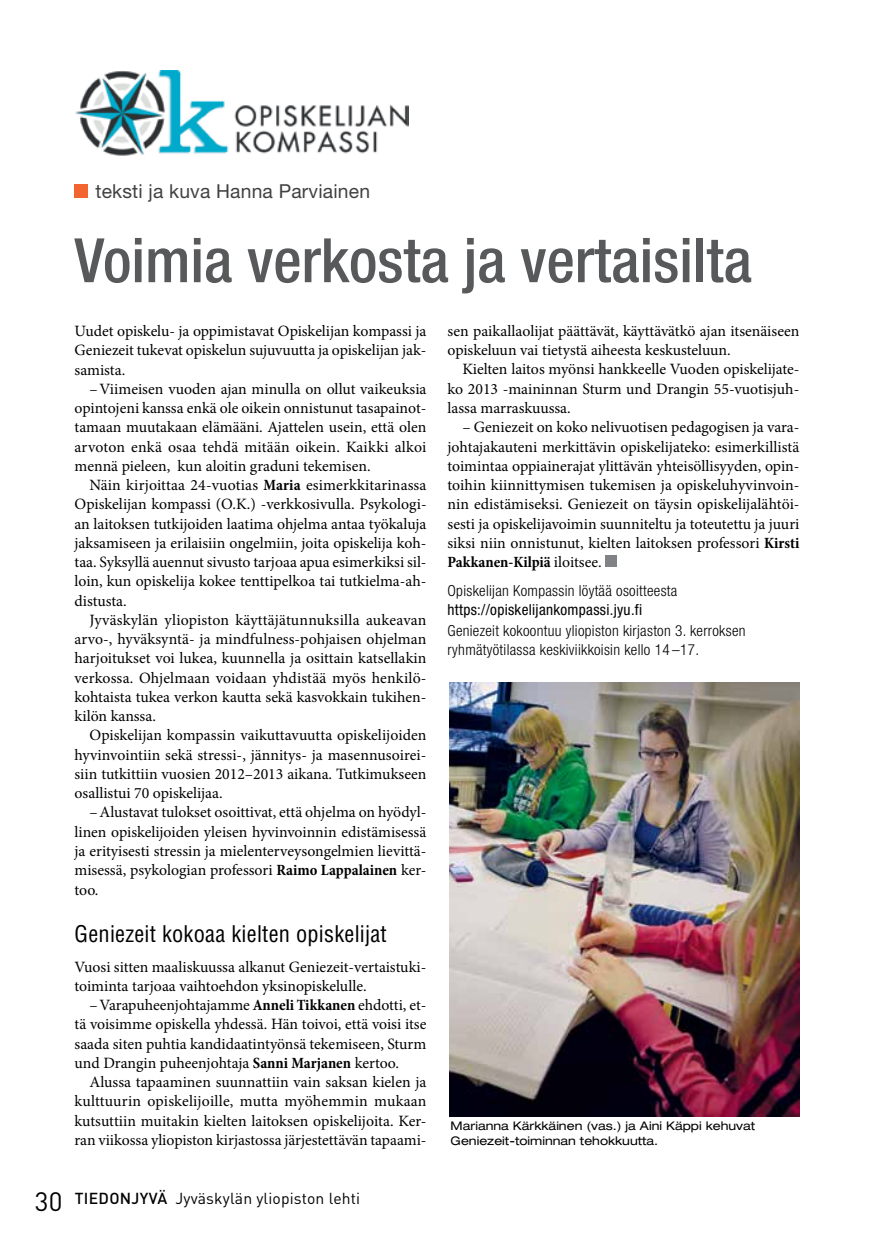
<style>
.page{position:relative;width:874px;height:1241px;background:#fff}
.page>*{position:absolute;margin:0;border:0;box-sizing:border-box;transform-origin:0 0}
.t1{font:500 condensed 61.25px "Helvetica Neue LT Std";color:#58595b}
.t2{font:condensed 22.4px "Helvetica";letter-spacing:.01em;color:#000}
.t3{font:19.25px "Helvetica Neue LT Std";letter-spacing:.01em;color:#414042}
.t4{font:15.75px/19.2px "Minion Pro";color:#000;text-align:justify}
.t5{font:15.75px "DINOT";letter-spacing:.01em;color:#000}
.t6{font:300 condensed 15.22px/18.7px "Helvetica Neue LT Std";letter-spacing:.02em;color:#000}
.t7{font:condensed 15.22px "Helvetica Neue LT Std";letter-spacing:.02em;color:#000}
.t8{font:expanded 11.9px/14.3px "Helvetica Neue LT Std";color:#000}
.s1{font-weight:700;font-stretch:condensed}
.s2{font-size:26.25px}
.s3{font-weight:500}
</style>
<div class="page">
<div style="left:74px;top:184px;width:14px;height:14px;background:#f26531"></div>
<img style="left:75px;top:70px;width:333px;height:86px">
<div style="left:605px;top:555px;width:12px;height:12px;background:#808285"></div>
<img style="left:449px;top:682px;width:350px;height:433px">
<p class="t3" style="left:95px;top:180px;width:276px">teksti ja kuva Hanna Parviainen</p>
<h1 class="t1" style="left:75px;top:224px;width:678px">Voimia verkosta ja vertaisilta</h1>
<p class="t4" style="left:74px;top:321px;width:353px">Uudet opiskelu- ja oppimistavat Opiskelijan kompassi ja Geniezeit tukevat opiskelun sujuvuutta ja opiskelijan jak&shy;samista.</p>
<p class="t4" style="left:74px;top:379px;width:353px;text-indent:15px">–Viimeisen vuoden ajan minulla on ollut vaikeuksia opintojeni kanssa enkä ole oikein onnistunut tasapainot&shy;tamaan muutakaan elämääni. Ajattelen usein, että olen arvoton enkä osaa tehdä mitään oikein. Kaikki alkoi mennä pieleen, kun aloitin graduni tekemisen.</p>
<p class="t4" style="left:74px;top:475px;width:353px;text-indent:15px">Näin kirjoittaa 24-vuotias <span class="s1">Maria</span> esimerkkitarinassa Opiskelijan kompassi (O.K.) -verkkosivulla. Psykologi&shy;an laitoksen tutkijoiden laatima ohjelma antaa työkaluja jaksamiseen ja erilaisiin ongelmiin, joita opiskelija koh&shy;taa. Syksyllä auennut sivusto tarjoaa apua esimerkiksi sil&shy;loin, kun opiskelija kokee tenttipelkoa tai tutkielma-ah&shy;distusta.</p>
<p class="t4" style="left:74px;top:610px;width:353px;text-indent:15px">Jyväskylän yliopiston käyttäjätunnuksilla aukeavan arvo-, hyväksyntä- ja mindfulness-pohjaisen ohjelman harjoitukset voi lukea, kuunnella ja osittain katsellakin verkossa. Ohjelmaan voidaan yhdistää myös henkilö&shy;kohtaista tukea verkon kautta sekä kasvokkain tukihen&shy;kilön kanssa.</p>
<p class="t4" style="left:74px;top:725px;width:353px;text-indent:15px">Opiskelijan kompassin vaikuttavuutta opiskelijoiden hyvinvointiin sekä stressi-, jännitys- ja masennusoirei&shy;siin tutkittiin vuosien 2012–2013 aikana. Tutkimukseen osallistui 70 opiskelijaa.</p>
<p class="t4" style="left:74px;top:802px;width:353px;text-indent:15px">–Alustavat tulokset osoittivat, että ohjelma on hyödyl&shy;linen opiskelijoiden yleisen hyvinvoinnin edistämisessä ja erityisesti stressin ja mielenterveysongelmien lievittä&shy;misessä, psykologian professori <span class="s1">Raimo Lappalainen</span> ker&shy;too.</p>
<h2 class="t2" style="left:74px;top:919px;width:313px">Geniezeit kokoaa kielten opiskelijat</h2>
<p class="t4" style="left:74px;top:956px;width:353px">Vuosi sitten maaliskuussa alkanut Geniezeit-vertaistuki&shy;toiminta tarjoaa vaihtoehdon yksinopiskelulle.</p>
<p class="t4" style="left:74px;top:995px;width:353px;text-indent:15px">–Varapuheenjohtajamme <span class="s1">Anneli Tikkanen</span> ehdotti, et&shy;tä voisimme opiskella yhdessä. Hän toivoi, että voisi itse saada siten puhtia kandidaatintyönsä tekemiseen, Sturm und Drangin puheenjohtaja <span class="s1">Sanni Marjanen</span> kertoo.</p>
<p class="t4" style="left:74px;top:1072px;width:353px;text-indent:15px">Alussa tapaaminen suunnattiin vain saksan kielen ja kulttuurin opiskelijoille, mutta myöhemmin mukaan kutsuttiin muitakin kielten laitoksen opiskelijoita. Ker&shy;ran viikossa yliopiston kirjastossa järjestettävän tapaami-</p>
<p class="t5" style="left:35px;top:1188px;width:327px"><span class="s2">30</span> <span class="s3">TIEDONJYVÄ</span> Jyväskylän yliopiston lehti</p>
<p class="t4" style="left:447px;top:321px;width:353px">sen paikallaolijat päättävät, käyttävätkö ajan itsenäiseen opiskeluun vai tietystä aiheesta keskusteluun.</p>
<p class="t4" style="left:447px;top:360px;width:353px;text-indent:15px">Kielten laitos myönsi hankkeelle Vuoden opiskelijate&shy;ko 2013 -maininnan Sturm und Drangin 55-vuotisjuh&shy;lassa marraskuussa.</p>
<p class="t4" style="left:447px;top:417px;width:353px;text-indent:15px">– Geniezeit on koko nelivuotisen pedagogisen ja vara&shy;johtajakauteni merkittävin opiskelijateko: esimerkillistä toimintaa oppiainerajat ylittävän yhteisöllisyyden, opin&shy;toihin kiinnittymisen tukemisen ja opiskeluhyvinvoin&shy;nin edistämiseksi. Geniezeit on täysin opiskelijalähtöi&shy;sesti ja opiskelijavoimin suunniteltu ja toteutettu ja juuri siksi niin onnistunut, kielten laitoksen professori <span class="s1">Kirsti Pakkanen-Kilpiä</span> iloitsee.</p>
<p class="t6" style="left:447px;top:581px;width:231px">Opiskelijan Kompassin löytää osoitteesta</p>
<p class="t7" style="left:447px;top:600px;width:196px">https://opiskelijankompassi.jyu.fi</p>
<p class="t6" style="left:447px;top:620px;width:299px">Geniezeit kokoontuu yliopiston kirjaston 3. kerroksen ryhmätyötilassa keskiviikkoisin kello 14 –17.</p>
<p class="t8" style="left:450px;top:1118px;width:306px">Marianna Kärkkäinen (vas.) ja Aini Käppi kehuvat<br>Geniezeit-toiminnan tehokkuutta.</p>
</div>
